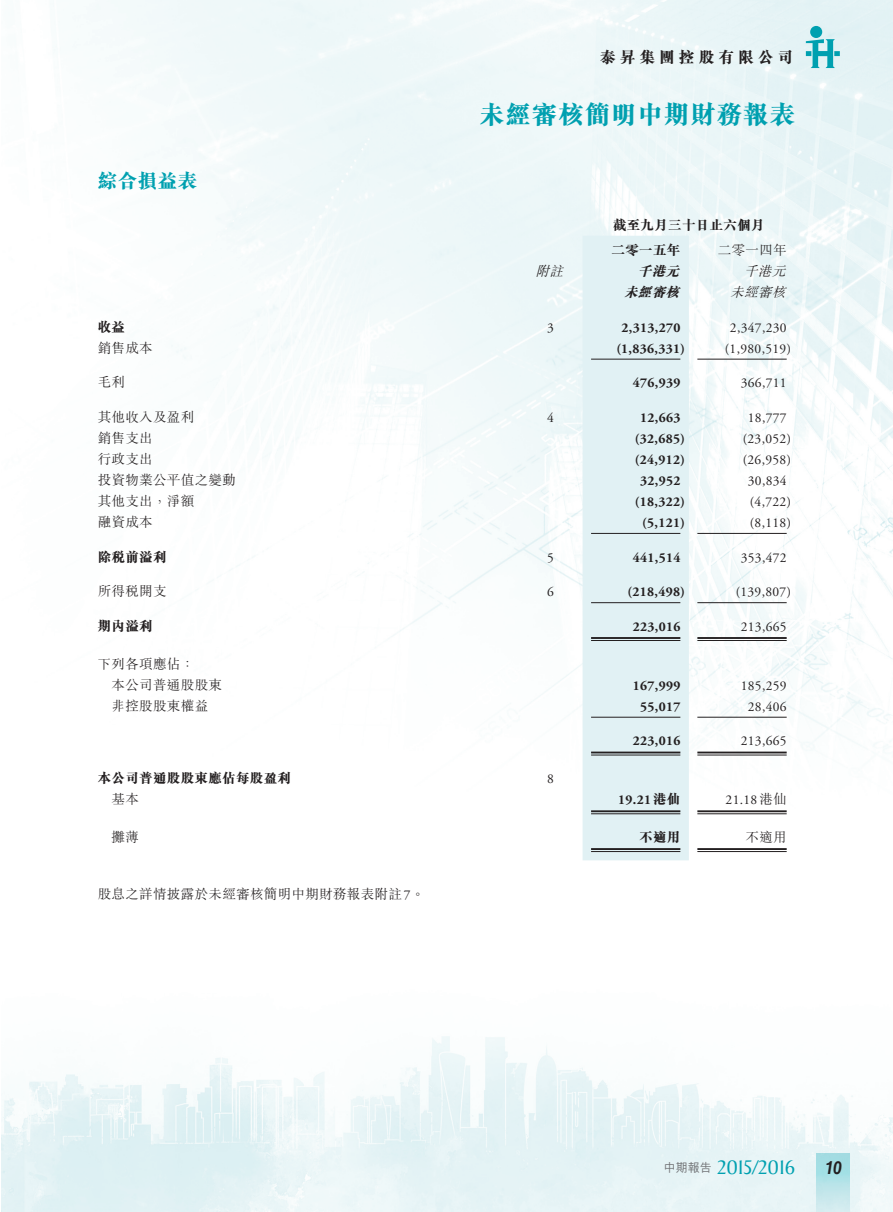
<style>
.page{position:relative;width:893px;height:1212px;background:#fff}
.page>*{position:absolute;margin:0;border:0;box-sizing:border-box;transform-origin:0 0}
.t1{font:800 25.5px "M Sung HK";letter-spacing:.035em;color:#00a0b0}
.t2{font:21px "Baker Signet Std";color:#00a0b0}
._3__標題{font:800 19.5px "M Sung HK";letter-spacing:.025em;color:#00a0b0}
.t3{font:italic 700 18px "Helvetica LT Std";color:#231f20;scale:.88 1}
.t4{font:800 15.75px "M Sung HK";letter-spacing:.25em;color:#231f20}
._1__內文{font:13.5px "Adobe Garamond Pro";letter-spacing:.025em;color:#231f20}
._1__內文-2{font:700 13.5px "Adobe Garamond Pro";letter-spacing:.025em;color:#231f20}
._1__內文-3{font:300 13.5px "M Sung HK";letter-spacing:.025em;color:#231f20}
._1__內文-4{font:800 13.5px "M Sung HK";letter-spacing:.025em;color:#231f20}
._1__內文-5{font:italic 300 13.5px "M Sung HK";color:#231f20}
._1__內文-6{font:italic 800 13.5px "M Sung HK";color:#231f20}
.s1{font-family:"M Sung HK";font-weight:800}
.s2{font-family:"M Sung HK";font-weight:300}
.s3{font-family:"Adobe Garamond Pro";font-weight:400}
.s4{font-family:"M Hei HK";font-weight:500;font-size:12px;color:#6c6d70}
</style>
<div class="page">
<img style="left:2px;top:0;width:891px;height:1212px">
<svg style="left:806px;top:26px;width:34px;height:42px"></svg>
<div style="left:817px;top:1154px;width:33px;height:58px;background:linear-gradient(to bottom,#96dae1,#d6ecf0)"></div>
<div style="left:583px;top:236px;width:106px;height:624px;background:#e1f1f4"></div>
<hr style="left:591px;top:359px;width:89px;height:1px;background:#231f20">
<hr style="left:697px;top:359px;width:90px;height:1px;background:#231f20">
<hr style="left:591px;top:533px;width:89px;height:1px;background:#231f20">
<hr style="left:697px;top:533px;width:90px;height:1px;background:#231f20">
<hr style="left:591px;top:602px;width:89px;height:1px;background:#231f20">
<hr style="left:697px;top:602px;width:90px;height:1px;background:#231f20">
<hr style="left:591px;top:637px;width:89px;height:2px;background:#231f20">
<hr style="left:591px;top:640px;width:89px;height:1px;background:#231f20">
<hr style="left:697px;top:637px;width:90px;height:2px;background:#231f20">
<hr style="left:697px;top:640px;width:90px;height:1px;background:#231f20">
<hr style="left:591px;top:717px;width:89px;height:1px;background:#231f20">
<hr style="left:697px;top:717px;width:90px;height:1px;background:#231f20">
<hr style="left:591px;top:751px;width:89px;height:2px;background:#231f20">
<hr style="left:591px;top:755px;width:89px;height:1px;background:#231f20">
<hr style="left:697px;top:751px;width:90px;height:2px;background:#231f20">
<hr style="left:697px;top:755px;width:90px;height:1px;background:#231f20">
<hr style="left:591px;top:810px;width:89px;height:2px;background:#231f20">
<hr style="left:591px;top:813px;width:89px;height:1px;background:#231f20">
<hr style="left:697px;top:810px;width:90px;height:2px;background:#231f20">
<hr style="left:697px;top:813px;width:90px;height:1px;background:#231f20">
<hr style="left:591px;top:848px;width:89px;height:2px;background:#231f20">
<hr style="left:591px;top:851px;width:89px;height:1px;background:#231f20">
<hr style="left:697px;top:848px;width:90px;height:2px;background:#231f20">
<hr style="left:697px;top:851px;width:90px;height:1px;background:#231f20">
<p class="t4" style="left:600px;top:49px;width:194px">泰昇集團控股有限公司</p>
<p class="_3__標題" style="left:98px;top:170px;width:101px">綜合損益表</p>
<h1 class="t1" style="left:479px;top:101px;width:318px">未經審核簡明中期財務報表</h1>
<p class="_1__內文-4" style="left:613px;top:218px;width:153px">截至九月三十日止六個月</p>
<p class="_1__內文-4" style="left:612px;top:243px;width:70px">二零一五年</p>
<p class="_1__內文-3" style="left:718px;top:241px;width:70px">二零一四年</p>
<p class="_1__內文-5" style="left:536px;top:262px;width:33px">附註</p>
<p class="_1__內文-6" style="left:638px;top:264px;width:46px">千港元</p>
<p class="_1__內文-5" style="left:744px;top:262px;width:47px">千港元</p>
<p class="_1__內文-6" style="left:624px;top:285px;width:60px">未經審核</p>
<p class="_1__內文-5" style="left:730px;top:283px;width:61px">未經審核</p>
<p class="_1__內文-4" style="left:98px;top:320px;width:29px">收益</p>
<p class="_1__內文" style="left:547px;top:319px;width:8px">3</p>
<p class="_1__內文-2" style="left:622px;top:319px;width:60px">2,313,270</p>
<p class="_1__內文" style="left:730px;top:319px;width:58px">2,347,230</p>
<p class="_1__內文-3" style="left:98px;top:338px;width:57px">銷售成本</p>
<p class="_1__內文-2" style="left:616px;top:340px;width:70px">(1,836,331)</p>
<p class="_1__內文" style="left:725px;top:340px;width:68px">(1,980,519)</p>
<p class="_1__內文-3" style="left:98px;top:373px;width:29px">毛利</p>
<p class="_1__內文-2" style="left:633px;top:375px;width:49px">476,939</p>
<p class="_1__內文" style="left:741px;top:375px;width:47px">366,711</p>
<p class="_1__內文-3" style="left:98px;top:407px;width:98px">其他收入及盈利</p>
<p class="_1__內文" style="left:547px;top:409px;width:8px">4</p>
<p class="_1__內文-2" style="left:640px;top:410px;width:42px">12,663</p>
<p class="_1__內文" style="left:748px;top:409px;width:40px">18,777</p>
<p class="_1__內文-3" style="left:98px;top:428px;width:57px">銷售支出</p>
<p class="_1__內文-2" style="left:635px;top:431px;width:52px">(32,685)</p>
<p class="_1__內文" style="left:743px;top:430px;width:50px">(23,052)</p>
<p class="_1__內文-3" style="left:98px;top:449px;width:57px">行政支出</p>
<p class="_1__內文-2" style="left:635px;top:452px;width:52px">(24,912)</p>
<p class="_1__內文" style="left:743px;top:451px;width:50px">(26,958)</p>
<p class="_1__內文-3" style="left:98px;top:470px;width:140px">投資物業公平值之變動</p>
<p class="_1__內文-2" style="left:640px;top:473px;width:42px">32,952</p>
<p class="_1__內文" style="left:748px;top:472px;width:40px">30,834</p>
<p class="_1__內文-3" style="left:98px;top:491px;width:98px">其他支出，淨額</p>
<p class="_1__內文-2" style="left:635px;top:494px;width:52px">(18,322)</p>
<p class="_1__內文" style="left:750px;top:493px;width:43px">(4,722)</p>
<p class="_1__內文-3" style="left:98px;top:512px;width:57px">融資成本</p>
<p class="_1__內文-2" style="left:642px;top:515px;width:44px">(5,121)</p>
<p class="_1__內文" style="left:750px;top:514px;width:43px">(8,118)</p>
<p class="_1__內文-4" style="left:98px;top:550px;width:70px">除稅前溢利</p>
<p class="_1__內文" style="left:547px;top:549px;width:8px">5</p>
<p class="_1__內文-2" style="left:633px;top:549px;width:49px">441,514</p>
<p class="_1__內文" style="left:741px;top:549px;width:47px">353,472</p>
<p class="_1__內文-3" style="left:98px;top:582px;width:70px">所得稅開支</p>
<p class="_1__內文" style="left:547px;top:584px;width:8px">6</p>
<p class="_1__內文-2" style="left:628px;top:584px;width:59px">(218,498)</p>
<p class="_1__內文" style="left:736px;top:584px;width:57px">(139,807)</p>
<p class="_1__內文-4" style="left:98px;top:619px;width:56px">期內溢利</p>
<p class="_1__內文-2" style="left:633px;top:619px;width:49px">223,016</p>
<p class="_1__內文" style="left:741px;top:618px;width:47px">213,665</p>
<p class="_1__內文-3" style="left:98px;top:654px;width:98px">下列各項應佔：</p>
<p class="_1__內文-3" style="left:112px;top:675px;width:112px">本公司普通股股東</p>
<p class="_1__內文-2" style="left:633px;top:677px;width:49px">167,999</p>
<p class="_1__內文" style="left:741px;top:677px;width:47px">185,259</p>
<p class="_1__內文-3" style="left:112px;top:696px;width:98px">非控股股東權益</p>
<p class="_1__內文-2" style="left:640px;top:698px;width:42px">55,017</p>
<p class="_1__內文" style="left:748px;top:698px;width:40px">28,406</p>
<p class="_1__內文-2" style="left:633px;top:733px;width:49px">223,016</p>
<p class="_1__內文" style="left:741px;top:733px;width:47px">213,665</p>
<p class="_1__內文-4" style="left:98px;top:771px;width:195px">本公司普通股股東應佔每股盈利</p>
<p class="_1__內文" style="left:547px;top:771px;width:8px">8</p>
<p class="_1__內文-3" style="left:112px;top:790px;width:29px">基本</p>
<p class="_1__內文-2" style="left:618px;top:792px;width:64px">19.21<span class="s1">港仙</span></p>
<p class="_1__內文" style="left:726px;top:792px;width:63px">21.18<span class="s2">港仙</span></p>
<p class="_1__內文-3" style="left:112px;top:827px;width:29px">攤薄</p>
<p class="_1__內文-4" style="left:639px;top:830px;width:43px">不適用</p>
<p class="_1__內文-3" style="left:745px;top:827px;width:43px">不適用</p>
<p class="_1__內文-3" style="left:98px;top:884px;width:328px">股息之詳情披露於未經審核簡明中期財務報表附註<span class="s3">7</span>。</p>
<h2 class="t2" style="left:664px;top:1156px;width:133px"><span class="s4">中期報告</span> 2015/2016</h2>
<p class="t3" style="left:825px;top:1156px;width:21px">10</p>
</div>
